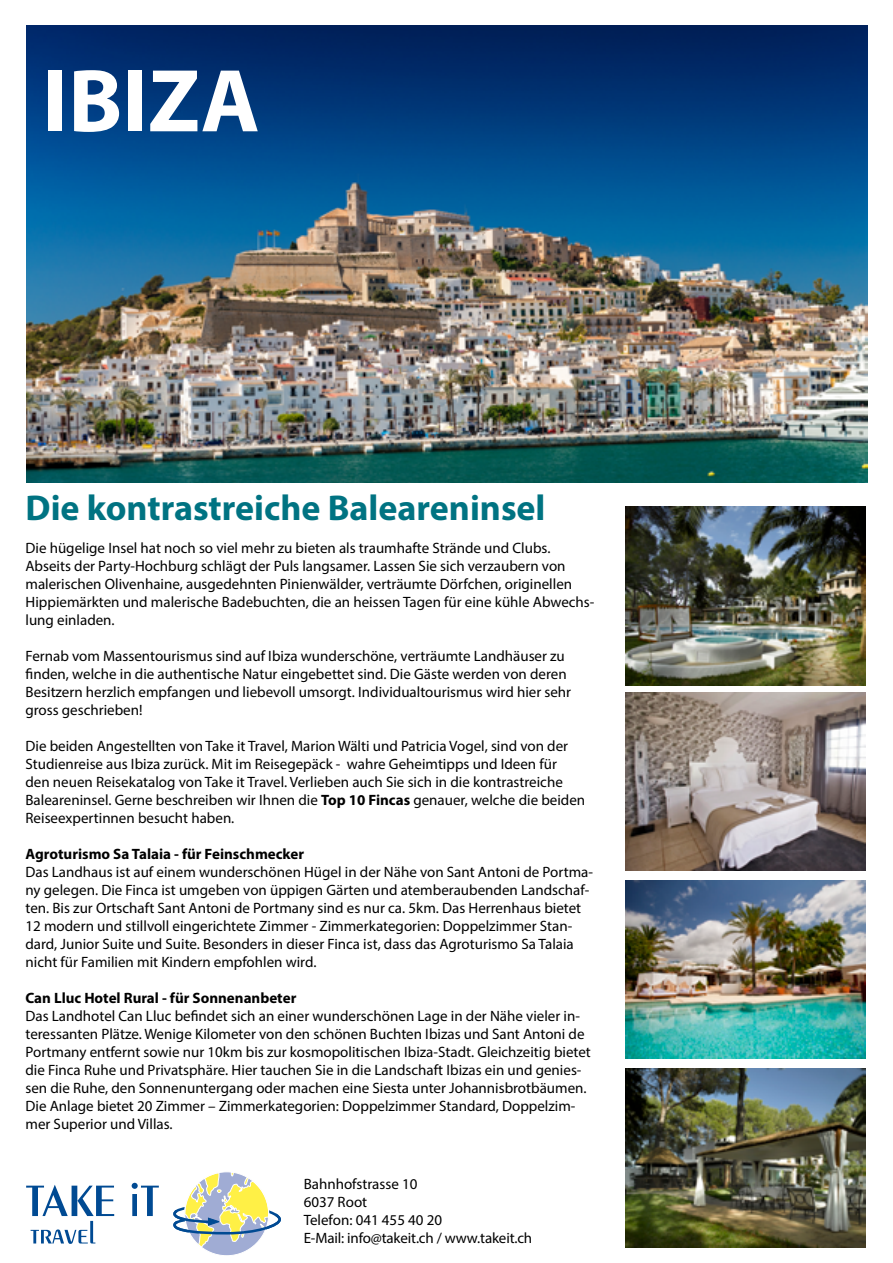
<style>
.page{position:relative;width:893px;height:1263px;background:#fff}
.page>*{position:absolute;margin:0;border:0;box-sizing:border-box;transform-origin:0 0}
.t1{font:700 90px "Myriad Pro";color:#fff}
.t2{font:700 36px "Myriad Pro";color:#007382}
.t3{font:15px/18px "Myriad Pro";color:#000}
.t4{font:700 15px "Myriad Pro";color:#000}
.s1{font-weight:700}
</style>
<div class="page">
<img style="left:26px;top:26px;width:841px;height:457px">
<img style="left:625px;top:507px;width:240px;height:178px">
<img style="left:625px;top:692px;width:240px;height:178px">
<img style="left:625px;top:880px;width:240px;height:179px">
<div style="left:185px;top:1172px;width:84px;height:84px;background:#a0acd4;border-radius:50%"></div>
<svg style="left:173px;top:1172px;width:108px;height:75px"></svg>
<svg style="left:132px;top:1183px;width:27px;height:33px"></svg>
<svg style="left:26px;top:1185px;width:88px;height:59px"></svg>
<img style="left:625px;top:1068px;width:240px;height:179px">
<h1 class="t1" style="left:43px;top:42px;width:219px">IBIZA</h1>
<h2 class="t2" style="left:26px;top:485px;width:521px">Die kontrastreiche Baleareninsel</h2>
<p class="t3" style="left:26px;top:538px;width:570px">Die hügelige Insel hat noch so viel mehr zu bieten als traumhafte Strände und Clubs.<br>Abseits der Party-Hochburg schlägt der Puls langsamer. Lassen Sie sich verzaubern von malerischen Olivenhaine, ausgedehnten Pinienwälder, verträumte Dörfchen, originellen Hippiemärkten und malerische Badebuchten, die an heissen Tagen für eine kühle Abwechs&shy;lung einladen.</p>
<p class="t3" style="left:26px;top:646px;width:547px">Fernab vom Massentourismus sind auf Ibiza wunderschöne, verträumte Landhäuser zu finden, welche in die authentische Natur eingebettet sind. Die Gäste werden von deren Besitzern herzlich empfangen und liebevoll umsorgt. Individualtourismus wird hier sehr gross geschrieben!</p>
<p class="t3" style="left:26px;top:736px;width:561px">Die beiden Angestellten von Take it Travel, Marion Wälti und Patricia Vogel, sind von der Studienreise aus Ibiza zurück. Mit im Reisegepäck - wahre Geheimtipps und Ideen für<br>den neuen Reisekatalog von Take it Travel. Verlieben auch Sie sich in die kontrastreiche Baleareninsel. Gerne beschreiben wir Ihnen die <span class="s1">Top 10 Fincas</span> genauer, welche die beiden Reiseexpertinnen besucht haben.</p>
<p class="t4" style="left:26px;top:844px;width:280px">Agroturismo Sa Talaia - für Feinschmecker</p>
<p class="t3" style="left:26px;top:862px;width:569px">Das Landhaus ist auf einem wunderschönen Hügel in der Nähe von Sant Antoni de Portma&shy;ny gelegen. Die Finca ist umgeben von üppigen Gärten und atemberaubenden Landschaf&shy;ten. Bis zur Ortschaft Sant Antoni de Portmany sind es nur ca. 5km. Das Herrenhaus bietet 12 modern und stillvoll eingerichtete Zimmer - Zimmerkategorien: Doppelzimmer Stan&shy;dard, Junior Suite und Suite. Besonders in dieser Finca ist, dass das Agroturismo Sa Talaia nicht für Familien mit Kindern empfohlen wird.</p>
<p class="t4" style="left:26px;top:988px;width:272px">Can Lluc Hotel Rural - für Sonnenanbeter</p>
<p class="t3" style="left:26px;top:1006px;width:567px">Das Landhotel Can Lluc befindet sich an einer wunderschönen Lage in der Nähe vieler in&shy;teressanten Plätze. Wenige Kilometer von den schönen Buchten Ibizas und Sant Antoni de Portmany entfernt sowie nur 10km bis zur kosmopolitischen Ibiza-Stadt. Gleichzeitig bietet die Finca Ruhe und Privatsphäre. Hier tauchen Sie in die Landschaft Ibizas ein und genies&shy;sen die Ruhe, den Sonnenuntergang oder machen eine Siesta unter Johannisbrotbäumen.<br>Die Anlage bietet 20 Zimmer – Zimmerkategorien: Doppelzimmer Standard, Doppelzim&shy;mer Superior und Villas.</p>
<p class="t3" style="left:304px;top:1174px;width:230px">Bahnhofstrasse 10<br>6037 Root<br>Telefon: 041 455 40 20<br>E-Mail: info@takeit.ch / www.takeit.ch</p>
</div>
